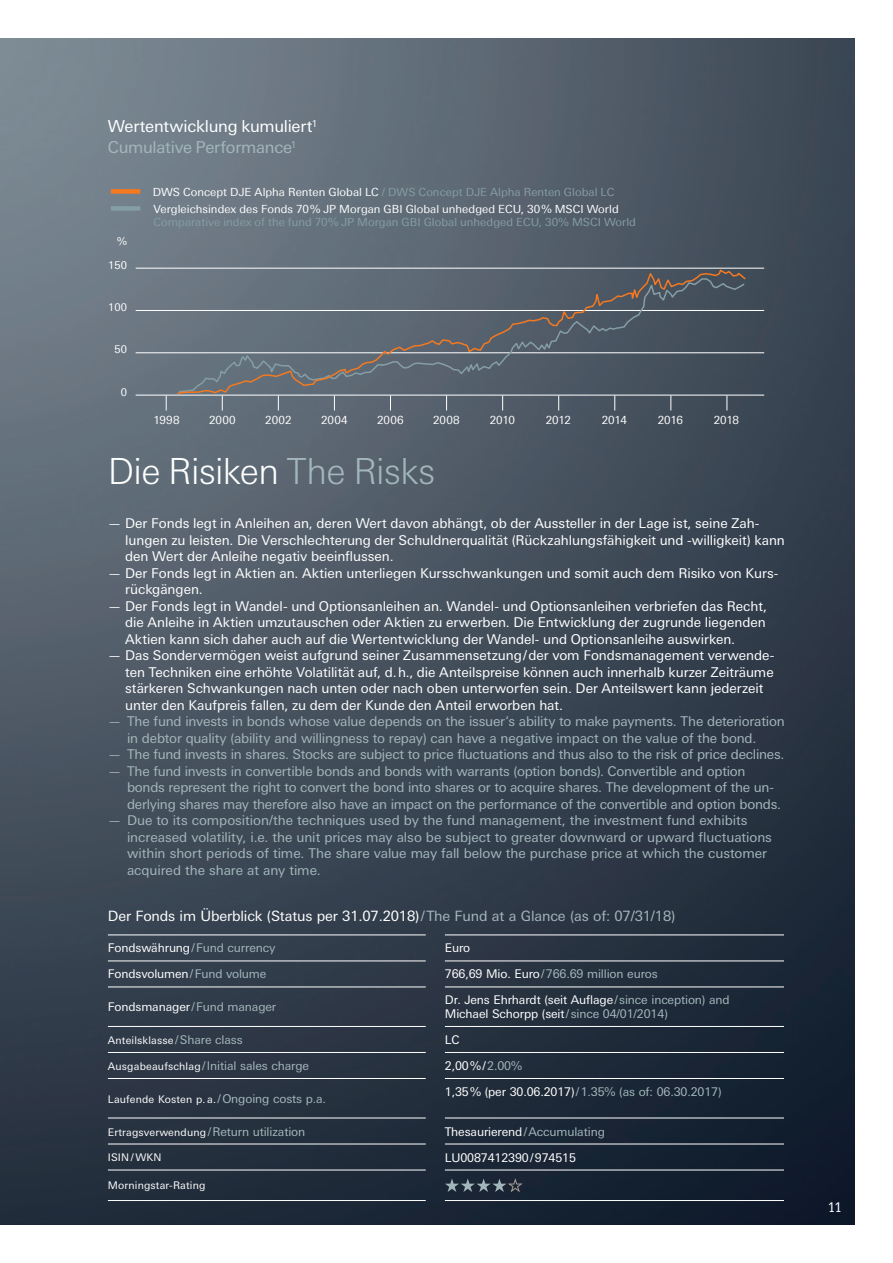
<style>
.page{position:relative;width:893px;height:1263px;background:#fff}
.page>*{position:absolute;margin:0;border:0;box-sizing:border-box;transform-origin:0 0}
.t1{font:300 36px "Univers Next Pro";letter-spacing:-.02em;color:#fff}
.t2{font:16.5px/21px "Univers Next Pro";letter-spacing:-.015em;color:#fff}
.t3{font:14.25px "Univers Next Pro";letter-spacing:-.01em;color:#fff}
.t4{font:13.5px/16.5px "Univers Next Pro";letter-spacing:-.005em;color:#fff}
.t5{font:13.5px/16.5px "Univers Next Pro";letter-spacing:-.015em;color:#a3b7bb}
.t6{font:13.5px "Glypha LT Pro";color:#fff}
.t7{font:12px/13.5px "Univers Next Pro";letter-spacing:-.01em;color:#fff}
.t8{font:12px "Univers Next Pro";letter-spacing:-.01em;color:#a3b7bb}
.t9{font:11.25px "Univers Deutsche Bank";letter-spacing:.005em;color:#859ea3}
.t10{font:11.25px "Univers Deutsche Bank";letter-spacing:.005em;color:#fff}
.t11{font:10.8px "Univers Deutsche Bank";color:#fff}
.t12{font:10.65px "Univers Deutsche Bank";color:#fff}
.t13{font:10.5px "Univers Next Pro";letter-spacing:.015em;color:#fff}
.s1{color:#a3b7bb}
.s2{color:#fff}
.s3{font-size:12px;color:#a3b7bb}
.s4{font-size:10.5px;color:#fff}
</style>
<div class="page">
<img style="left:0;top:38px;width:855px;height:1186px">
<hr style="left:108px;top:934px;width:318px;height:1px;background:#fff">
<hr style="left:108px;top:960px;width:318px;height:1px;background:#fff">
<hr style="left:108px;top:986px;width:318px;height:1px;background:#fff">
<hr style="left:108px;top:1026px;width:318px;height:1px;background:#fff">
<hr style="left:108px;top:1052px;width:318px;height:1px;background:#fff">
<hr style="left:108px;top:1078px;width:318px;height:1px;background:#fff">
<hr style="left:108px;top:1117px;width:318px;height:1px;background:#fff">
<hr style="left:108px;top:1143px;width:318px;height:1px;background:#fff">
<hr style="left:108px;top:1169px;width:318px;height:1px;background:#fff">
<hr style="left:108px;top:1200px;width:318px;height:1px;background:#fff">
<hr style="left:445px;top:934px;width:339px;height:1px;background:#fff">
<hr style="left:445px;top:960px;width:339px;height:1px;background:#fff">
<hr style="left:445px;top:986px;width:339px;height:1px;background:#fff">
<hr style="left:445px;top:1026px;width:339px;height:1px;background:#fff">
<hr style="left:445px;top:1052px;width:339px;height:1px;background:#fff">
<hr style="left:445px;top:1078px;width:339px;height:1px;background:#fff">
<hr style="left:445px;top:1117px;width:339px;height:1px;background:#fff">
<hr style="left:445px;top:1143px;width:339px;height:1px;background:#fff">
<hr style="left:445px;top:1169px;width:339px;height:1px;background:#fff">
<hr style="left:445px;top:1200px;width:339px;height:1px;background:#fff">
<svg style="left:445px;top:1177px;width:78px;height:16px"></svg>
<hr style="left:136px;top:268px;width:628px;height:1px;background:#fff">
<hr style="left:136px;top:310px;width:628px;height:1px;background:#fff">
<hr style="left:136px;top:352px;width:628px;height:1px;background:#fff">
<hr style="left:136px;top:395px;width:628px;height:1px;background:#fff">
<div style="left:111px;top:189px;width:29px;height:5px;background:#f47921"></div>
<div style="left:111px;top:206px;width:29px;height:5px;background:#859ea3"></div>
<svg style="left:166px;top:396px;width:1px;height:14px"></svg>
<svg style="left:222px;top:396px;width:1px;height:14px"></svg>
<svg style="left:278px;top:396px;width:1px;height:14px"></svg>
<svg style="left:334px;top:396px;width:1px;height:14px"></svg>
<svg style="left:390px;top:396px;width:1px;height:14px"></svg>
<svg style="left:446px;top:396px;width:1px;height:14px"></svg>
<svg style="left:502px;top:396px;width:1px;height:14px"></svg>
<svg style="left:558px;top:396px;width:1px;height:14px"></svg>
<svg style="left:614px;top:396px;width:1px;height:14px"></svg>
<svg style="left:670px;top:396px;width:1px;height:14px"></svg>
<svg style="left:727px;top:396px;width:1px;height:14px"></svg>
<svg style="left:176px;top:268px;width:571px;height:127px;background:#5d6670"></svg>
<p class="t2" style="left:108px;top:116px;width:211px">Wertentwicklung kumuliert<sup>1<br></sup><span class="s1">Cumulative Performance</span><sup>1</sup></p>
<p class="t9" style="left:153px;top:185px;width:463px"><span class="s2">DWS Concept DJE Alpha Renten Global LC</span> / DWS Concept DJE Alpha Renten Global LC</p>
<p class="t12" style="left:117px;top:235px;width:11px">%</p>
<p class="t11" style="left:108px;top:259px;width:20px">150</p>
<p class="t11" style="left:108px;top:301px;width:20px">100</p>
<p class="t11" style="left:115px;top:343px;width:14px">50</p>
<p class="t11" style="left:121px;top:386px;width:8px">0</p>
<p class="t10" style="left:153px;top:202px;width:467px">Vergleichsindex des Fonds 70% JP Morgan GBI Global unhedged ECU, 30% MSCI World</p>
<p class="t9" style="left:153px;top:216px;width:484px">Comparative index of the fund 70% JP Morgan GBI Global unhedged ECU, 30% MSCI World</p>
<p class="t10" style="left:153px;top:413px;width:28px">1998</p>
<p class="t10" style="left:209px;top:413px;width:28px">2000</p>
<p class="t10" style="left:265px;top:413px;width:28px">2002</p>
<p class="t10" style="left:321px;top:413px;width:28px">2004</p>
<p class="t10" style="left:377px;top:413px;width:28px">2006</p>
<p class="t10" style="left:433px;top:413px;width:28px">2008</p>
<p class="t10" style="left:490px;top:413px;width:27px">2010</p>
<p class="t10" style="left:546px;top:413px;width:27px">2012</p>
<p class="t10" style="left:602px;top:413px;width:27px">2014</p>
<p class="t10" style="left:658px;top:413px;width:27px">2016</p>
<p class="t10" style="left:714px;top:413px;width:27px">2018</p>
<h1 class="t1" style="left:108px;top:450px;width:329px">Die Risiken <span class="s1">The Risks</span></h1>
<p class="t4" style="left:125px;top:515px;width:661px;text-indent:-17px">— Der Fonds legt in Anleihen an, deren Wert davon abhängt, ob der Aussteller in der Lage ist, seine Zah&shy;lungen zu leisten. Die Verschlechterung der Schuldnerqualität (Rückzahlungsfähigkeit und -willigkeit) kann den Wert der Anleihe negativ beeinflussen.</p>
<p class="t4" style="left:125px;top:565px;width:655px;text-indent:-17px">— Der Fonds legt in Aktien an. Aktien unterliegen Kursschwankungen und somit auch dem Risiko von Kurs&shy;rückgängen.</p>
<p class="t4" style="left:125px;top:598px;width:643px;text-align:justify;text-indent:-17px">— Der Fonds legt in Wandel- und Optionsanleihen an. Wandel- und Optionsanleihen verbriefen das Recht, die Anleihe in Aktien umzutauschen oder Aktien zu erwerben. Die Entwicklung der zugrunde liegenden Aktien kann sich daher auch auf die Wertentwicklung der Wandel- und Optionsanleihe auswirken.</p>
<p class="t4" style="left:125px;top:647px;width:651px;text-indent:-17px">— Das Sondervermögen weist aufgrund seiner Zusammensetzung/der vom Fondsmanagement verwende&shy;ten Techniken eine erhöhte Volatilität auf, d.h., die Anteilspreise können auch innerhalb kurzer Zeiträume stärkeren Schwankungen nach unten oder nach oben unterworfen sein. Der Anteilswert kann jederzeit unter den Kaufpreis fallen, zu dem der Kunde den Anteil erworben hat.</p>
<p class="t5" style="left:127px;top:713px;width:659px;text-indent:-19px">— The fund invests in bonds whose value depends on the issuer‘s ability to make payments. The deterioration in debtor quality (ability and willingness to repay) can have a negative impact on the value of the bond.</p>
<p class="t5" style="left:108px;top:746px;width:678px">— The fund invests in shares. Stocks are subject to price fluctuations and thus also to the risk of price declines.</p>
<p class="t5" style="left:127px;top:763px;width:655px;text-indent:-19px">— The fund invests in convertible bonds and bonds with warrants (option bonds). Convertible and option bonds represent the right to convert the bond into shares or to acquire shares. The development of the un&shy;derlying shares may therefore also have an impact on the performance of the convertible and option bonds.</p>
<p class="t5" style="left:127px;top:812px;width:646px;text-indent:-19px">— Due to its composition/the techniques used by the fund management, the investment fund exhibits increased volatility, i.e. the unit prices may also be subject to greater downward or upward fluctuations within short periods of time. The share value may fall below the purchase price at which the customer acquired the share at any time.</p>
<p class="t3" style="left:108px;top:908px;width:569px">Der Fonds im Überblick (Status per 31.07.2018)<span class="s1">/The Fund at a Glance (as of: 07/31/18)</span></p>
<p class="t8" style="left:108px;top:941px;width:169px"><span class="s2">Fondswährung</span>/Fund currency</p>
<p class="t7" style="left:445px;top:941px;width:27px">Euro</p>
<p class="t7" style="left:108px;top:967px;width:160px">Fondsvolumen<span class="s1">/Fund volume</span></p>
<p class="t8" style="left:445px;top:967px;width:214px"><span class="s2">766,69 Mio. Euro</span>/766.69 million euros</p>
<p class="t7" style="left:108px;top:1000px;width:170px">Fondsmanager<span class="s1">/Fund manager</span></p>
<p class="t7" style="left:445px;top:993px;width:286px">Dr. Jens Ehrhardt (seit Auflage<span class="s1">/since inception) and<br></span>Michael Schorpp (seit<span class="s1">/since 04/01/2014)</span></p>
<p class="t13" style="left:108px;top:1034px;width:136px">Anteilsklasse <span class="s3">/Share class</span></p>
<p class="t7" style="left:445px;top:1033px;width:16px">LC</p>
<p class="t8" style="left:108px;top:1059px;width:203px"><span class="s4">Ausgabeaufschlag</span>/Initial sales charge</p>
<p class="t7" style="left:445px;top:1059px;width:79px">2,00%/<span class="s1">2.00%</span></p>
<p class="t13" style="left:108px;top:1093px;width:220px">Laufende Kosten p. a. <span class="s3">/Ongoing costs p.a.</span></p>
<p class="t8" style="left:445px;top:1085px;width:278px"><span class="s2">1,35% (per 30.06.2017)</span>/1.35% (as of: 06.30.2017)</p>
<p class="t8" style="left:108px;top:1124px;width:199px"><span class="s4">Ertragsverwendung</span>/Return utilization</p>
<p class="t7" style="left:445px;top:1124px;width:162px">Thesaurierend<span class="s1">/Accumulating</span></p>
<p class="t13" style="left:108px;top:1151px;width:55px">ISIN /WKN</p>
<p class="t7" style="left:445px;top:1150px;width:133px">LU0087412390/974515</p>
<p class="t13" style="left:108px;top:1179px;width:99px">Morningstar-Rating</p>
<p class="t6" style="left:828px;top:1199px;width:16px">11</p>
</div>
